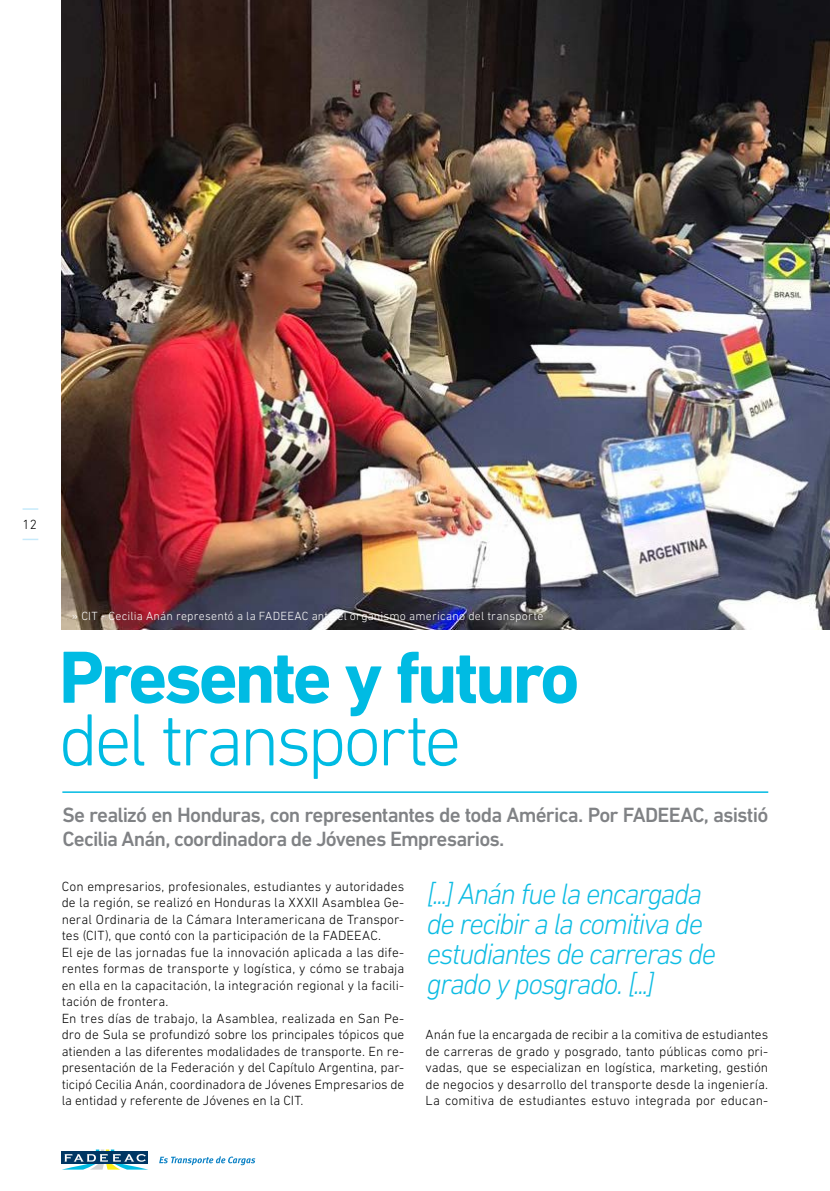
<style>
.page{position:relative;width:830px;height:1191px;background:#fff}
.page>*{position:absolute;margin:0;border:0;box-sizing:border-box;transform-origin:0 0}
.t1{font:700 75px "DIN Next LT Pro";letter-spacing:-.05em;color:#00bbe3}
.t2{font:300 75px "DIN Next LT Pro";letter-spacing:-.06em;color:#00bbe3}
.t3{font:italic 300 30px/30px "DIN Next LT Pro";letter-spacing:-.055em;color:#0ebce3}
.t4{font:500 21px/24px "DIN Next LT Pro";letter-spacing:-.04em;color:#808285}
.t5{font:300 13.5px/16.5px "DIN Next LT Pro";letter-spacing:.005em;color:#000}
.t6{font:300 12px "DIN Next LT Pro";letter-spacing:.015em;color:#fff}
</style>
<div class="page">
<svg style="left:159px;top:1156px;width:96px;height:9px"></svg>
<svg style="left:62px;top:1149px;width:86px;height:20px"></svg>
<img style="left:62px;top:0;width:767px;height:629px">
<hr style="left:62px;top:791px;width:705px;height:2px;background:#00bbe3">
<svg style="left:23px;top:538px;width:15px;height:2px"></svg>
<svg style="left:23px;top:508px;width:15px;height:2px"></svg>
<p class="t5" style="left:22px;top:516px;width:16px">12</p>
<p class="t6" style="left:72px;top:608px;width:473px">» CIT - Cecilia Anán representó a la FADEEAC ante el organismo americano del transporte</p>
<h1 class="t1" style="left:59px;top:633px;width:522px">Presente y futuro</h1>
<h1 class="t2" style="left:59px;top:697px;width:404px">del transporte</h1>
<h3 class="t4" style="left:62px;top:802px;width:707px">Se realizó en Honduras, con representantes de toda América. Por FADEEAC, asistió<br>Cecilia Anán, coordinadora de Jóvenes Empresarios.</h3>
<p class="t5" style="left:62px;top:877px;width:344px">Con empresarios, profesionales, estudiantes y autoridades de la región, se realizó en Honduras la XXXII Asamblea Ge&shy;neral Ordinaria de la Cámara Interamericana de Transpor&shy;tes (CIT), que contó con la participación de la FADEEAC.<br>El eje de las jornadas fue la innovación aplicada a las dife&shy;rentes formas de transporte y logística, y cómo se trabaja en ella en la capacitación, la integración regional y la facili&shy;tación de frontera.<br>En tres días de trabajo, la Asamblea, realizada en San Pe&shy;dro de Sula se profundizó sobre los principales tópicos que atienden a las diferentes modalidades de transporte. En re&shy;presentación de la Federación y del Capítulo Argentina, par&shy;ticipó Cecilia Anán, coordinadora de Jóvenes Empresarios de la entidad y referente de Jóvenes en la CIT.</p>
<h2 class="t3" style="left:426px;top:878px;width:291px">[...] Anán fue la encargada de recibir a la comitiva de estudiantes de carreras de grado y posgrado. [...]</h2>
<p class="t5" style="left:425px;top:1026px;width:344px;text-align:justify">Anán fue la encargada de recibir a la comitiva de estudiantes de carreras de grado y posgrado, tanto públicas como pri&shy;vadas, que se especializan en logística, marketing, gestión de negocios y desarrollo del transporte desde la ingeniería.<br>La comitiva de estudiantes estuvo integrada por educan-</p>
</div>
